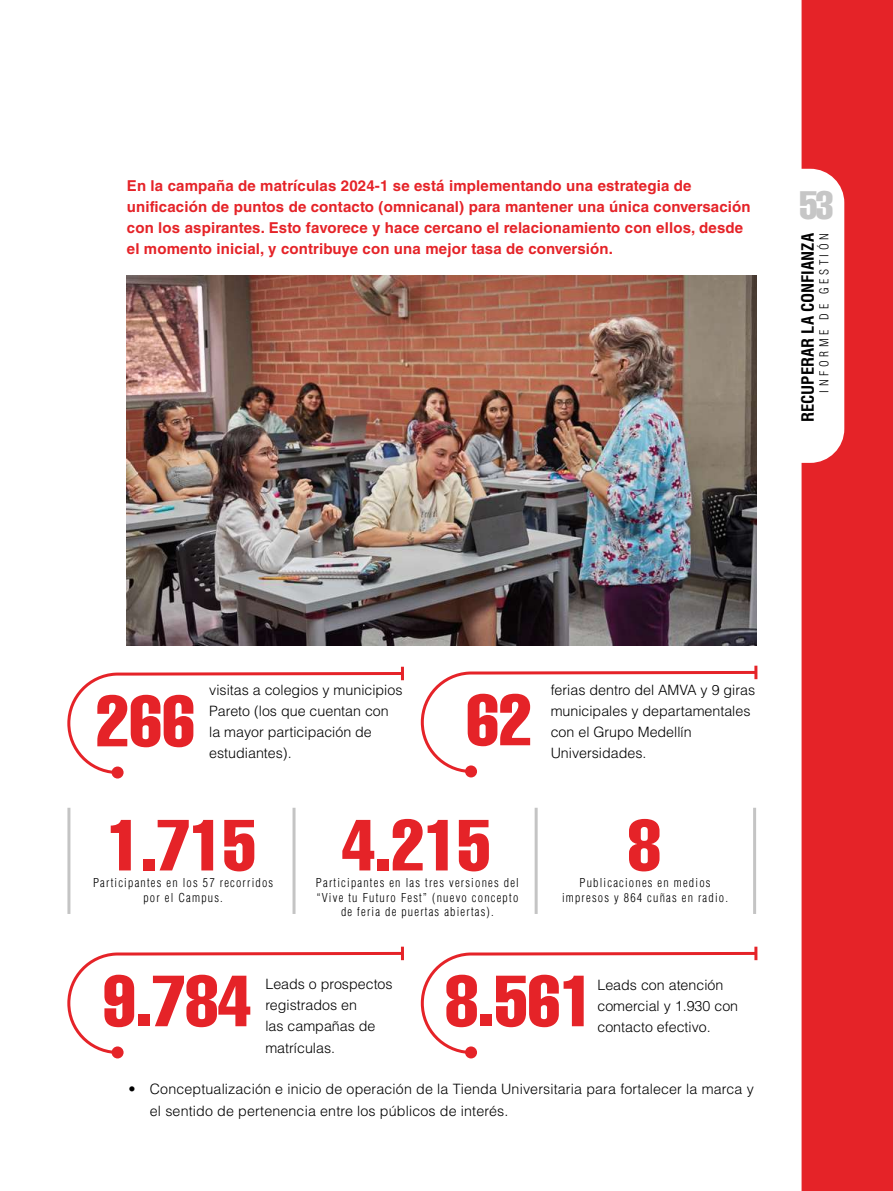
<style>
.page{position:relative;width:893px;height:1191px;background:#fff}
.page>*{position:absolute;margin:0;border:0;box-sizing:border-box;transform-origin:0 0}
.t1{font:70.95px "Helvetica LT Std Comp";color:#e52328}
.t2{font:39px "Helvetica LT Std Comp";color:#c6c6c6}
.t3{font:700 condensed 16.5px "Helvetica LT Std";color:#000}
.t4{font:700 15px/21px "Helvetica LT Std";letter-spacing:.01em;color:#e52328}
.t5{font:300 14.25px/21px "Helvetica LT Std";color:#000}
.t6{font:300 condensed 12px/14.4px "Helvetica LT Std";letter-spacing:.1em;color:#000;text-align:center}
.t7{font:300 condensed 12px "Helvetica LT Std";letter-spacing:.3em;color:#000}
</style>
<div class="page">
<svg style="left:801px;top:0;width:92px;height:1191px;background:#e83c40"></svg>
<svg style="left:67px;top:672px;width:337px;height:103px"></svg>
<hr style="left:401px;top:666px;width:3px;height:14px;background:#e52328">
<div style="left:112px;top:766px;width:12px;height:12px;background:#e52328;border-radius:50%"></div>
<svg style="left:67px;top:951px;width:337px;height:104px"></svg>
<hr style="left:401px;top:946px;width:3px;height:14px;background:#e52328">
<div style="left:112px;top:1046px;width:12px;height:12px;background:#e52328;border-radius:50%"></div>
<svg style="left:420px;top:669px;width:338px;height:105px"></svg>
<hr style="left:754px;top:665px;width:3px;height:14px;background:#e52328">
<div style="left:465px;top:765px;width:12px;height:12px;background:#e52328;border-radius:50%"></div>
<svg style="left:420px;top:950px;width:338px;height:105px"></svg>
<hr style="left:754px;top:946px;width:3px;height:14px;background:#e52328">
<div style="left:465px;top:1046px;width:12px;height:12px;background:#e52328;border-radius:50%"></div>
<hr style="left:67px;top:807px;width:3px;height:107px;background:#c4c4c4">
<hr style="left:535px;top:807px;width:3px;height:107px;background:#c4c4c4">
<hr style="left:293px;top:807px;width:3px;height:107px;background:#c4c4c4">
<hr style="left:753px;top:807px;width:3px;height:107px;background:#c4c4c4">
<img style="left:127px;top:275px;width:630px;height:370px">
<p class="t4" style="left:127px;top:175px;width:625px">En la campaña de matrículas 2024-1 se está implementando una estrategia de unificación de puntos de contacto (omnicanal) para mantener una única conversación con los aspirantes. Esto favorece y hace cercano el relacionamiento con ellos, desde el momento inicial, y contribuye con una mejor tasa de conversión.</p>
<h2 class="t2" style="left:799px;top:181px;width:36px">53</h2>
<p class="t3" style="left:797px;top:422px;width:190px;rotate:-90deg">RECUPERAR LA CONFIANZA</p>
<p class="t7" style="left:817px;top:392px;width:161px;rotate:-90deg">INFORME DE GESTIÓN</p>
<h1 class="t1" style="left:96px;top:676px;width:100px">266</h1>
<p class="t5" style="left:209px;top:679px;width:195px">visitas a colegios y municipios<br>Pareto (los que cuentan con la mayor participación de estudiantes).</p>
<h1 class="t1" style="left:466px;top:675px;width:67px">62</h1>
<p class="t5" style="left:551px;top:679px;width:206px">ferias dentro del AMVA y 9 giras municipales y departamentales con el Grupo Medellín<br>Universidades.</p>
<h1 class="t1" style="left:108px;top:800px;width:384px">1.715 4.215</h1>
<h1 class="t1" style="left:628px;top:800px;width:34px">8</h1>
<p class="t6" style="left:93px;top:875px;width:182px">Participantes en los 57 recorridos por el Campus.</p>
<p class="t6" style="left:316px;top:875px;width:204px">Participantes en las tres versiones del “Vive tu Futuro Fest” (nuevo concepto de feria de puertas abiertas).</p>
<p class="t6" style="left:562px;top:875px;width:168px">Publicaciones en medios impresos y 864 cuñas en radio.</p>
<h1 class="t1" style="left:103px;top:956px;width:150px">9.784</h1>
<p class="t5" style="left:265px;top:973px;width:129px">Leads o prospectos registrados en<br>las campañas de matrículas.</p>
<h1 class="t1" style="left:445px;top:956px;width:150px">8.561</h1>
<p class="t5" style="left:597px;top:973px;width:142px">Leads con atención comercial y 1.930 con contacto efectivo.</p>
<p class="t5" style="left:150px;top:1078px;width:605px;text-indent:-21px">• Conceptualización e inicio de operación de la Tienda Universitaria para fortalecer la marca y el sentido de pertenencia entre los públicos de interés.</p>
</div>
